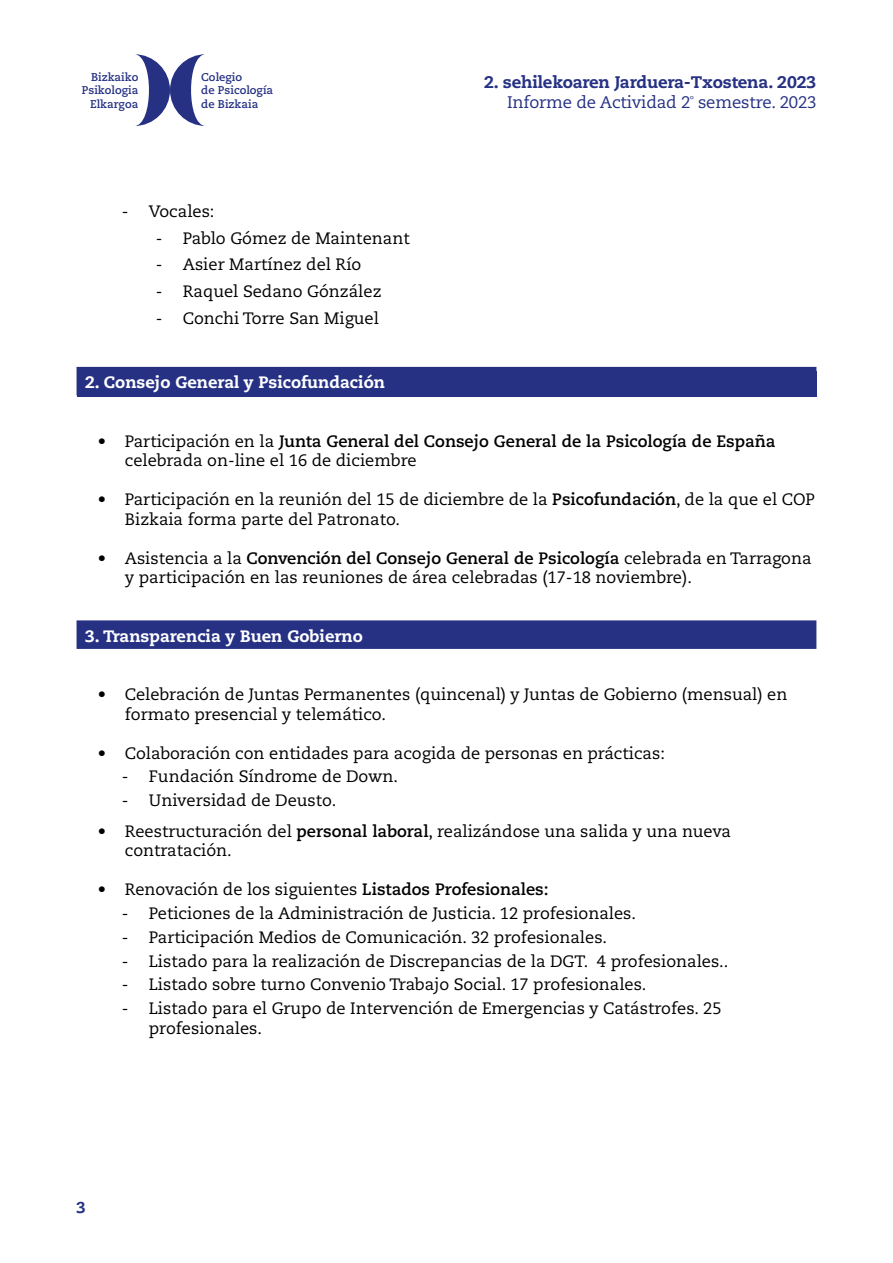
<style>
.page{position:relative;width:893px;height:1263px;background:#fff}
.page>*{position:absolute;margin:0;border:0;box-sizing:border-box;transform-origin:0 0}
.t1{font:800 16.8px "Caecilia LT Pro 85";letter-spacing:-.01em;color:#263184}
.t2{font:16.8px "Caecilia LT Pro 55 Roman";letter-spacing:-.01em;color:#263184}
.t3{font:16.5px/19.5px "Caecilia LT Pro 55 Roman";color:#000}
.t4{font:700 16.5px "Caecilia LT Pro 75";color:#000}
.t5{font:800 16.5px "Caecilia LT Pro 85";color:#fff}
.t6{font:800 15.75px "Caecilia LT Pro 85";color:#263184}
.t7{font:700 11.25px/13.5px "Caecilia LT Pro 75";color:#263184;text-align:right}
.s1{font-family:"Caecilia LT Pro 55 Roman";font-weight:400}
.s2{font-family:"Caecilia LT Pro 75";font-weight:700}
</style>
<div class="page">
<svg style="left:135px;top:54px;width:70px;height:72px"></svg>
<div style="left:77px;top:371px;width:739px;height:25px;background:#263184"></div>
<div style="left:77px;top:367px;width:739px;height:28px;background:#263184"></div>
<div style="left:77px;top:620px;width:739px;height:29px;background:#263184"></div>
<p class="t7" style="left:82px;top:70px;width:58px">Bizkaiko<br>Psikologia<br>Elkargoa</p>
<p class="t7" style="left:201px;top:70px;width:73px;text-align:left">Colegio<br>de Psicología de Bizkaia</p>
<p class="t3" style="left:122px;top:201px;width:94px">- Vocales:</p>
<p class="t3" style="left:156px;top:228px;width:255px">- Pablo Gómez de Maintenant</p>
<p class="t3" style="left:156px;top:255px;width:207px">- Asier Martínez del Río</p>
<p class="t3" style="left:156px;top:281px;width:227px">- Raquel Sedano Gónzález</p>
<p class="t3" style="left:156px;top:308px;width:225px">- Conchi Torre San Miguel</p>
<p class="t5" style="left:85px;top:371px;width:302px">2. Consejo General y Psicofundación</p>
<p class="t1" style="left:484px;top:71px;width:334px">2. sehilekoaren Jarduera-Txostena. 2023</p>
<p class="t2" style="left:507px;top:91px;width:311px">Informe de Actividad 2<sup>º</sup> semestre. 2023</p>
<p class="t4" style="left:98px;top:430px;width:679px"><span class="s1">• Participación en la</span> Junta General del Consejo General de la Psicología de España</p>
<p class="t3" style="left:125px;top:450px;width:293px">celebrada on-line el 16 de diciembre</p>
<p class="t3" style="left:125px;top:489px;width:692px;text-indent:-27px">• Participación en la reunión del 15 de diciembre de la <span class="s2">Psicofundación</span>, de la que el COP<br>Bizkaia forma parte del Patronato.</p>
<p class="t4" style="left:98px;top:547px;width:715px"><span class="s1">• Asistencia a la</span> Convención del Consejo General de Psicología <span class="s1">celebrada en Tarragona</span></p>
<p class="t3" style="left:125px;top:567px;width:569px">y participación en las reuniones de área celebradas (17-18 noviembre).</p>
<p class="t5" style="left:85px;top:624px;width:279px">3. Transparencia y Buen Gobierno</p>
<p class="t3" style="left:125px;top:684px;width:664px;text-indent:-27px">• Celebración de Juntas Permanentes (quincenal) y Juntas de Gobierno (mensual) en formato presencial y telemático.</p>
<p class="t3" style="left:98px;top:743px;width:569px">• Colaboración con entidades para acogida de personas en prácticas:</p>
<p class="t3" style="left:122px;top:767px;width:278px">- Fundación Síndrome de Down.</p>
<p class="t3" style="left:122px;top:790px;width:216px">- Universidad de Deusto.</p>
<p class="t3" style="left:125px;top:821px;width:608px;text-indent:-27px">• Reestructuración del <span class="s2">personal laboral</span>, realizándose una salida y una nueva contratación.</p>
<p class="t3" style="left:98px;top:879px;width:452px">• Renovación de los siguientes <span class="s2">Listados Profesionales:</span></p>
<p class="t3" style="left:122px;top:903px;width:516px">- Peticiones de la Administración de Justicia. 12 profesionales.</p>
<p class="t3" style="left:122px;top:927px;width:487px">- Participación Medios de Comunicación. 32 profesionales.</p>
<p class="t3" style="left:122px;top:951px;width:608px">- Listado para la realización de Discrepancias de la DGT. 4 profesionales..</p>
<p class="t3" style="left:122px;top:974px;width:526px">- Listado sobre turno Convenio Trabajo Social. 17 profesionales.</p>
<p class="t3" style="left:149px;top:998px;width:574px;text-indent:-27px">- Listado para el Grupo de Intervención de Emergencias y Catástrofes. 25 profesionales.</p>
<p class="t6" style="left:77px;top:1197px;width:11px">3</p>
</div>
